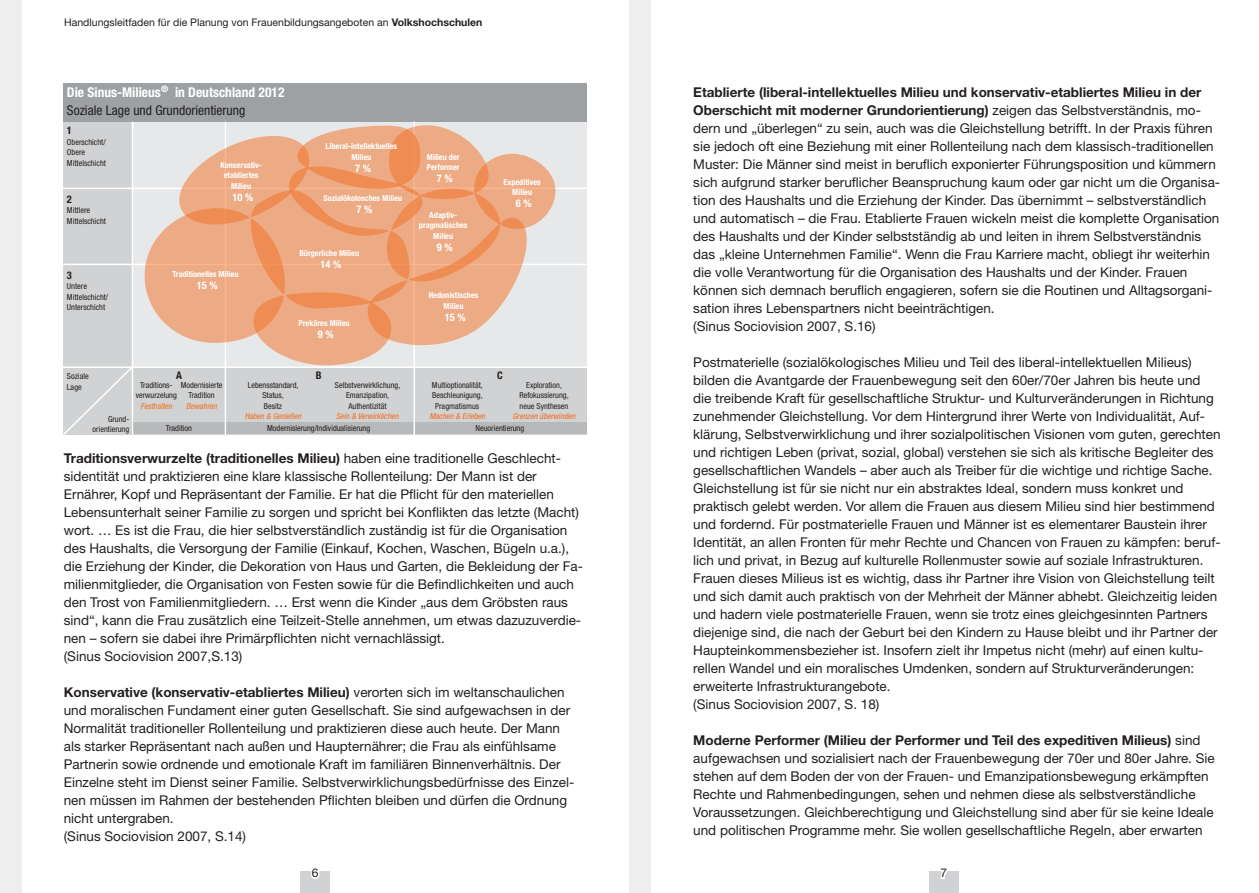
<style>
.page{position:relative;width:1259px;height:893px;background:#fff}
.page>*{position:absolute;margin:0;border:0;box-sizing:border-box;transform-origin:0 0}
.t1{font:13.5px/18px "Helvetica Neue";color:#231f20}
.t2{font:700 condensed 13.5px/18px "Helvetica Neue";color:#fff}
.t3{font:12px "Helvetica Neue";color:#231f20}
.t4{font:10.5px "Helvetica Neue";color:#231f20}
.t5{font:700 condensed 10.5px "Helvetica Neue";color:#fff}
.t6{font:700 condensed 10.5px "Helvetica Neue";color:#231f20}
.t7{font:condensed 8.25px/10.5px "Helvetica Neue";color:#231f20;text-align:center}
.t8{font:700 condensed 8.25px/10.5px "Helvetica Neue";color:#fff;text-align:center}
.t9{font:italic condensed 8.25px "Helvetica Neue";color:#f36e21}
.s1{font-weight:700}
.s2{font-weight:400;color:#231f20}
</style>
<div class="page">
<div style="left:300px;top:872px;width:30px;height:21px;background:#d1d2d4"></div>
<div style="left:929px;top:872px;width:30px;height:21px;background:#d1d2d4"></div>
<svg style="left:309px;top:871px;width:12px;height:8px"></svg>
<svg style="left:938px;top:871px;width:14px;height:8px"></svg>
<div style="left:0;top:0;width:21px;height:893px;background:#eeeeef"></div>
<div style="left:629px;top:0;width:22px;height:893px;background:#eeeeef"></div>
<div style="left:64px;top:96px;width:523px;height:338px;background:#d1d2d3"></div>
<div style="left:133px;top:96px;width:454px;height:272px;background:#e7e8e9"></div>
<div style="left:132px;top:422px;width:455px;height:12px;background:#b7b9bb"></div>
<div style="left:64px;top:83px;width:523px;height:39px;background:#9ea1a4"></div>
<hr style="left:56px;top:188px;width:542px;height:1px;background:#fff">
<hr style="left:56px;top:264px;width:563px;height:1px;background:#fff">
<hr style="left:56px;top:366px;width:536px;height:2px;background:#fff">
<hr style="left:132px;top:122px;width:1px;height:312px;background:#fff">
<hr style="left:225px;top:122px;width:1px;height:318px;background:#fff">
<hr style="left:413px;top:122px;width:2px;height:318px;background:#fff">
<svg style="left:145px;top:121px;width:410px;height:244px"></svg>
<svg style="left:63px;top:365px;width:71px;height:70px"></svg>
<p class="t4" style="left:64px;top:16px;width:420px">Handlungsleitfaden für die Planung von Frauenbildungsangeboten an <span class="s1">Volkshochschulen</span></p>
<p class="t2" style="left:67px;top:83px;width:219px">Die Sinus-Milieus<sup>®</sup> in Deutschland 2012<br><span class="s2">Soziale Lage und Grundorientierung</span></p>
<p class="t6" style="left:67px;top:124px;width:7px">1</p>
<p class="t7" style="left:67px;top:137px;width:40px;text-align:left">Oberschicht/<br>Obere<br>Mittelschicht</p>
<p class="t6" style="left:67px;top:193px;width:7px">2</p>
<p class="t7" style="left:67px;top:205px;width:40px;text-align:left">Mittlere<br>Mittelschicht</p>
<p class="t8" style="left:220px;top:160px;width:43px">Konservativ&shy;etabliertes<br>Milieu</p>
<p class="t5" style="left:232px;top:191px;width:22px">10 %</p>
<p class="t6" style="left:67px;top:269px;width:7px">3</p>
<p class="t7" style="left:67px;top:281px;width:43px;text-align:left">Untere<br>Mittelschicht/<br>Unterschicht</p>
<p class="t8" style="left:173px;top:269px;width:67px">Traditionelles Milieu</p>
<p class="t5" style="left:197px;top:279px;width:22px">15 %</p>
<p class="t8" style="left:326px;top:141px;width:73px">Liberal-intellektuelles<br>Milieu</p>
<p class="t5" style="left:355px;top:162px;width:17px">7 %</p>
<p class="t8" style="left:323px;top:193px;width:80px">Sozialökolosches Milieu</p>
<p class="t5" style="left:357px;top:203px;width:17px">7 %</p>
<p class="t8" style="left:299px;top:248px;width:61px">Bürgerliche Milieu</p>
<p class="t5" style="left:320px;top:258px;width:22px">14 %</p>
<p class="t8" style="left:298px;top:317px;width:53px">Prekäres Milieu</p>
<p class="t5" style="left:318px;top:328px;width:17px">9 %</p>
<p class="t8" style="left:427px;top:151px;width:34px;text-align:left">Milieu der<br>Performer</p>
<p class="t5" style="left:437px;top:172px;width:17px">7 %</p>
<p class="t8" style="left:419px;top:210px;width:50px">Adaptiv&shy;pragmatisches<br>Milieu</p>
<p class="t5" style="left:437px;top:241px;width:17px">9 %</p>
<p class="t8" style="left:429px;top:290px;width:51px">Hedonistisches<br>Milieu</p>
<p class="t5" style="left:445px;top:311px;width:22px">15 %</p>
<p class="t8" style="left:503px;top:176px;width:39px">Expeditives<br>Milieu</p>
<p class="t5" style="left:516px;top:197px;width:17px">6 %</p>
<p class="t6" style="left:176px;top:369px;width:7px">A</p>
<p class="t7" style="left:67px;top:371px;width:23px;text-align:left">Soziale<br>Lage</p>
<p class="t7" style="left:136px;top:379px;width:43px">Traditions&shy;verwurzelung</p>
<p class="t9" style="left:141px;top:401px;width:33px">Festhalten</p>
<p class="t7" style="left:181px;top:380px;width:43px">Modernisierte<br>Tradition</p>
<p class="t9" style="left:186px;top:401px;width:32px">Bewahren</p>
<p class="t7" style="left:93px;top:413px;width:38px;text-align:right">Grund&shy;orientierung</p>
<p class="t7" style="left:166px;top:423px;width:28px">Tradition</p>
<p class="t7" style="left:248px;top:379px;width:52px">Lebensstandard,<br>Status,<br>Besitz</p>
<p class="t9" style="left:245px;top:412px;width:58px">Haben &amp; Genießen</p>
<p class="t6" style="left:316px;top:369px;width:6px">B</p>
<p class="t7" style="left:335px;top:380px;width:67px">Selbstverwirklichung,<br>Emanzipation,<br>Authentizität</p>
<p class="t9" style="left:336px;top:412px;width:64px">Sein &amp; Verwirklichen</p>
<p class="t7" style="left:267px;top:423px;width:105px">Modernisierung/Individualisierung</p>
<p class="t7" style="left:432px;top:380px;width:52px">Multioptionalität,<br>Beschleunigung,<br>Pragmatismus</p>
<p class="t9" style="left:429px;top:412px;width:57px">Machen &amp; Erleben</p>
<p class="t6" style="left:497px;top:369px;width:6px">C</p>
<p class="t7" style="left:519px;top:380px;width:51px">Exploration,<br>Refokussierung, neue Synthesen</p>
<p class="t9" style="left:512px;top:412px;width:64px">Grenzen überwinden</p>
<p class="t7" style="left:475px;top:423px;width:50px">Neuorientierung</p>
<p class="t1" style="left:64px;top:449px;width:521px"><span class="s1">Traditionsverwurzelte (traditionelles Milieu)</span> haben eine traditionelle Geschlecht&shy;sidentität und praktizieren eine klare klassische Rollenteilung: Der Mann ist der Ernährer, Kopf und Repräsentant der Familie. Er hat die Pflicht für den materiellen Lebensunterhalt seiner Familie zu sorgen und spricht bei Konflikten das letzte (Macht) wort. … Es ist die Frau, die hier selbstverständlich zuständig ist für die Organisation des Haushalts, die Versorgung der Familie (Einkauf, Kochen, Waschen, Bügeln u.a.), die Erziehung der Kinder, die Dekoration von Haus und Garten, die Bekleidung der Fa&shy;milienmitglieder, die Organisation von Festen sowie für die Befindlichkeiten und auch den Trost von Familienmitgliedern. … Erst wenn die Kinder „aus dem Gröbsten raus sind“, kann die Frau zusätzlich eine Teilzeit-Stelle annehmen, um etwas dazuzuverdie&shy;nen – sofern sie dabei ihre Primärpflichten nicht vernachlässigt.<br>(Sinus Sociovision 2007,S.13)</p>
<p class="t1" style="left:64px;top:683px;width:512px"><span class="s1">Konservative (konservativ-etabliertes Milieu)</span> verorten sich im weltanschaulichen und moralischen Fundament einer guten Gesellschaft. Sie sind aufgewachsen in der Normalität traditioneller Rollenteilung und praktizieren diese auch heute. Der Mann als starker Repräsentant nach außen und Haupternährer; die Frau als einfühlsame Partnerin sowie ordnende und emotionale Kraft im familiären Binnenverhältnis. Der Einzelne steht im Dienst seiner Familie. Selbstverwirklichungsbedürfnisse des Einzel&shy;nen müssen im Rahmen der bestehenden Pflichten bleiben und dürfen die Ordnung nicht untergraben.<br>(Sinus Sociovision 2007, S.14)</p>
<p class="t1" style="left:693px;top:83px;width:528px"><span class="s1">Etablierte (liberal-intellektuelles Milieu und konservativ-etabliertes Milieu in der Oberschicht mit moderner Grundorientierung)</span> zeigen das Selbstverständnis, mo&shy;dern und „überlegen“ zu sein, auch was die Gleichstellung betrifft. In der Praxis führen sie jedoch oft eine Beziehung mit einer Rollenteilung nach dem klassisch-traditionellen Muster: Die Männer sind meist in beruflich exponierter Führungsposition und kümmern sich aufgrund starker beruflicher Beanspruchung kaum oder gar nicht um die Organisa&shy;tion des Haushalts und die Erziehung der Kinder. Das übernimmt – selbstverständlich und automatisch – die Frau. Etablierte Frauen wickeln meist die komplette Organisation des Haushalts und der Kinder selbstständig ab und leiten in ihrem Selbstverständnis das „kleine Unternehmen Familie“. Wenn die Frau Karriere macht, obliegt ihr weiterhin die volle Verantwortung für die Organisation des Haushalts und der Kinder. Frauen können sich demnach beruflich engagieren, sofern sie die Routinen und Alltagsorgani&shy;sation ihres Lebenspartners nicht beeinträchtigen.<br>(Sinus Sociovision 2007, S.16)</p>
<p class="t1" style="left:693px;top:353px;width:529px">Postmaterielle (sozialökologisches Milieu und Teil des liberal-intellektuellen Milieus) bilden die Avantgarde der Frauenbewegung seit den 60er/70er Jahren bis heute und die treibende Kraft für gesellschaftliche Struktur- und Kulturveränderungen in Richtung zunehmender Gleichstellung. Vor dem Hintergrund ihrer Werte von Individualität, Auf&shy;klärung, Selbstverwirklichung und ihrer sozialpolitischen Visionen vom guten, gerechten und richtigen Leben (privat, sozial, global) verstehen sie sich als kritische Begleiter des gesellschaftlichen Wandels – aber auch als Treiber für die wichtige und richtige Sache.<br>Gleichstellung ist für sie nicht nur ein abstraktes Ideal, sondern muss konkret und praktisch gelebt werden. Vor allem die Frauen aus diesem Milieu sind hier bestimmend und fordernd. Für postmaterielle Frauen und Männer ist es elementarer Baustein ihrer Identität, an allen Fronten für mehr Rechte und Chancen von Frauen zu kämpfen: beruf&shy;lich und privat, in Bezug auf kulturelle Rollenmuster sowie auf soziale Infrastrukturen.<br>Frauen dieses Milieus ist es wichtig, dass ihr Partner ihre Vision von Gleichstellung teilt und sich damit auch praktisch von der Mehrheit der Männer abhebt. Gleichzeitig leiden und hadern viele postmaterielle Frauen, wenn sie trotz eines gleichgesinnten Partners diejenige sind, die nach der Geburt bei den Kindern zu Hause bleibt und ihr Partner der Haupteinkommensbezieher ist. Insofern zielt ihr Impetus nicht (mehr) auf einen kultu&shy;rellen Wandel und ein moralisches Umdenken, sondern auf Strukturveränderungen: erweiterte Infrastrukturangebote.<br>(Sinus Sociovision 2007, S. 18)</p>
<p class="t1" style="left:693px;top:731px;width:523px"><span class="s1">Moderne Performer (Milieu der Performer und Teil des expeditiven Milieus)</span> sind aufgewachsen und sozialisiert nach der Frauenbewegung der 70er und 80er Jahre. Sie stehen auf dem Boden der von der Frauen- und Emanzipationsbewegung erkämpften Rechte und Rahmenbedingungen, sehen und nehmen diese als selbstverständliche Voraussetzungen. Gleichberechtigung und Gleichstellung sind aber für sie keine Ideale und politischen Programme mehr. Sie wollen gesellschaftliche Regeln, aber erwarten</p>
<p class="t3" style="left:312px;top:866px;width:8px">6</p>
<p class="t3" style="left:940px;top:866px;width:8px">7</p>
</div>
